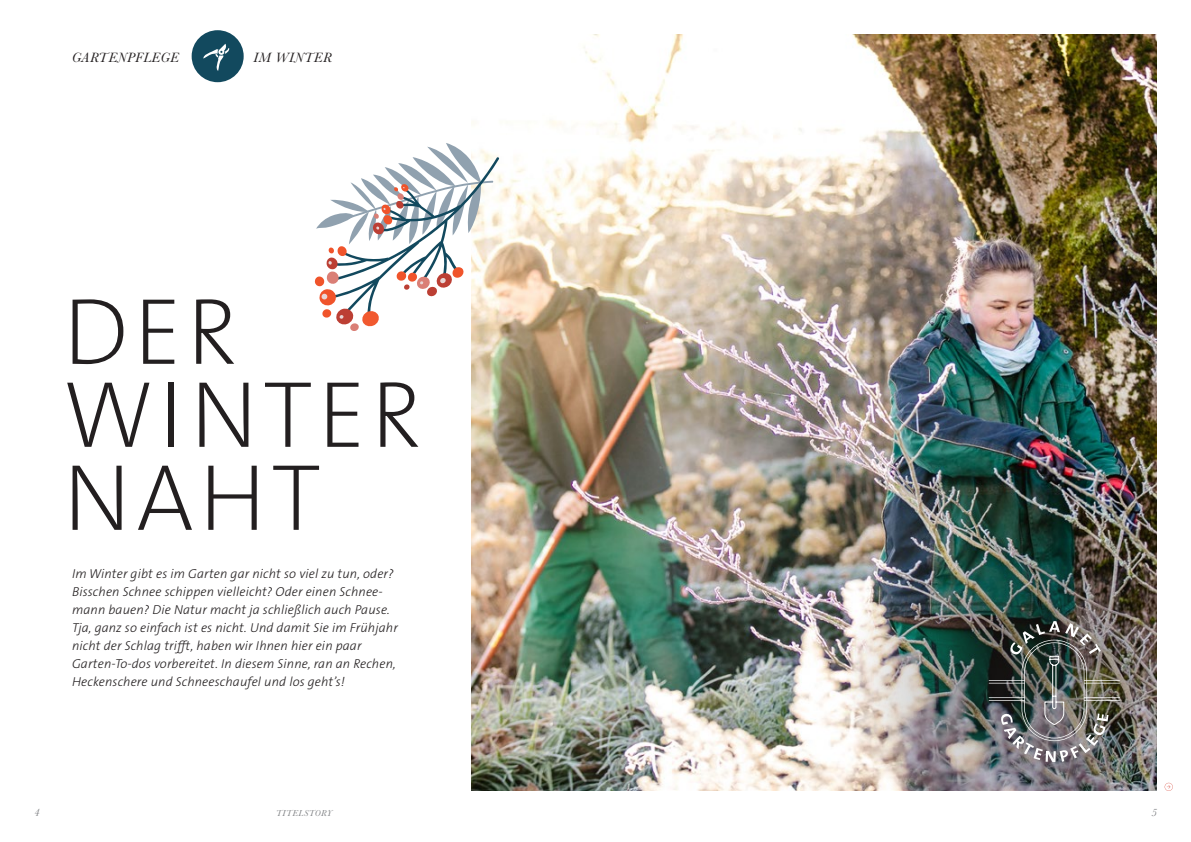
<style>
.page{position:relative;width:1191px;height:842px;background:#fff}
.page>*{position:absolute;margin:0;border:0;box-sizing:border-box;transform-origin:0 0}
._01_Headline{font:200 95px/83px "The Sans B W2";letter-spacing:.055em;color:#231f20}
.t1{font:italic 14px "Baskerville";letter-spacing:.04em;color:#231f20}
._02_Introtext{font:italic 300 13px/18px "The Sans B W3";letter-spacing:.01em;color:#231f20}
.t2{font:italic 11px "Baskerville";color:#808285}
.t3{font:italic 9px "Baskerville";letter-spacing:.06em;color:#808285}
</style>
<div class="page">
<img style="left:471px;top:34px;width:686px;height:757px">
<img style="left:834px;top:522px;width:323px;height:269px">
<img style="left:988px;top:621px;width:132px;height:141px">
<div style="left:192px;top:30px;width:52px;height:52px;background:#12495e;border-radius:50%"></div>
<svg style="left:203px;top:44px;width:26px;height:27px"></svg>
<svg style="left:314px;top:143px;width:186px;height:189px"></svg>
<svg style="left:1164px;top:783px;width:8px;height:8px"></svg>
<p class="t1" style="left:72px;top:49px;width:108px">GARTENPFLEGE</p>
<p class="t1" style="left:253px;top:49px;width:80px">IM WINTER</p>
<p class="_01_Headline" style="left:63px;top:291px;width:361px">DER<br>WINTER<br>NAHT</p>
<p class="_02_Introtext" style="left:72px;top:565px;width:327px">Im Winter gibt es im Garten gar nicht so viel zu tun, oder?<br>Bisschen Schnee schippen vielleicht? Oder einen Schnee&shy;mann bauen? Die Natur macht ja schließlich auch Pause.<br>Tja, ganz so einfach ist es nicht. Und damit Sie im Frühjahr nicht der Schlag trifft, haben wir Ihnen hier ein paar Garten-To-dos vorbereitet. In diesem Sinne, ran an Rechen, Heckenschere und Schneeschaufel und los geht’s!</p>
<p class="t2" style="left:34px;top:805px;width:7px">4</p>
<p class="t3" style="left:276px;top:807px;width:58px">TITELSTORY</p>
<p class="t2" style="left:1151px;top:805px;width:7px">5</p>
</div>
